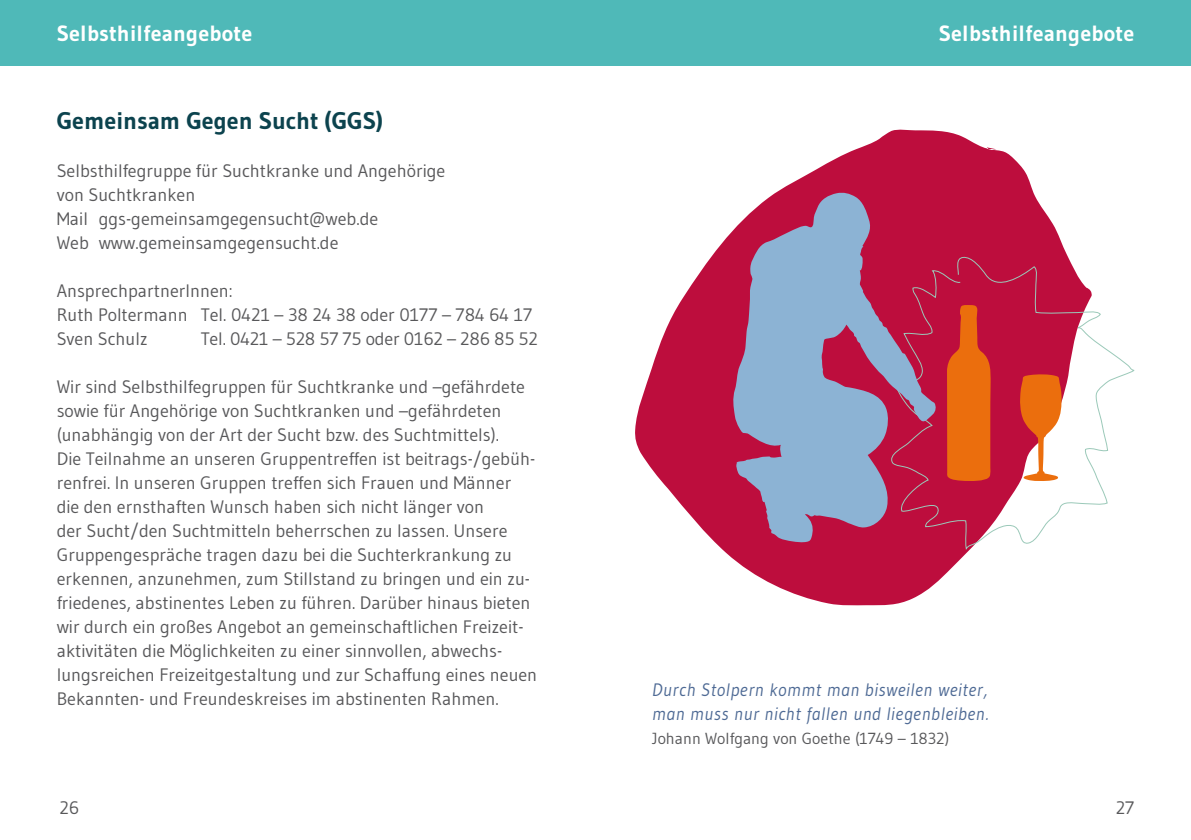
<style>
.page{position:relative;width:1191px;height:840px;background:#fff}
.page>*{position:absolute;margin:0;border:0;box-sizing:border-box;transform-origin:0 0}
.t1{font:700 24px "Gudea";color:#0c434e}
.t2{font:700 22px "Gudea";letter-spacing:.01em;color:#fff}
.t3{font:18px/24px "Gudea";color:#58585a}
.t4{font:italic 18px/24px "Gudea";letter-spacing:.03em;color:#4d6994}
.t5{font:16px "Gudea";color:#58585a}
</style>
<div class="page">
<div style="left:0;top:0;width:595px;height:66px;background:#4fb9b8"></div>
<div style="left:595px;top:0;width:596px;height:66px;background:#4fb9b8"></div>
<svg style="left:635px;top:129px;width:432px;height:476px"></svg>
<svg style="left:886px;top:255px;width:248px;height:296px"></svg>
<svg style="left:732px;top:192px;width:204px;height:350px;background:#a36b92"></svg>
<p class="t2" style="left:57px;top:20px;width:197px">Selbsthilfeangebote</p>
<p class="t2" style="left:938px;top:20px;width:197px">Selbsthilfeangebote</p>
<h1 class="t1" style="left:57px;top:105px;width:328px">Gemeinsam Gegen Sucht (GGS)</h1>
<p class="t3" style="left:57px;top:158px;width:390px">Selbsthilfegruppe für Suchtkranke und Angehörige von Suchtkranken<br>Mail ggs-gemeinsamgegensucht@web.de<br>Web www.gemeinsamgegensucht.de</p>
<p class="t3" style="left:57px;top:278px;width:477px">AnsprechpartnerInnen:<br>Ruth Poltermann Tel. 0421 – 38 24 38 oder 0177 – 784 64 17<br>Sven Schulz</p>
<p class="t3" style="left:201px;top:326px;width:338px">Tel. 0421 – 528 57 75 oder 0162 – 286 85 52</p>
<p class="t3" style="left:57px;top:374px;width:482px">Wir sind Selbsthilfegruppen für Suchtkranke und –gefährdete sowie für Angehörige von Suchtkranken und –gefährdeten (unabhängig von der Art der Sucht bzw. des Suchtmittels).<br>Die Teilnahme an unseren Gruppentreffen ist beitrags-/gebüh&shy;renfrei. In unseren Gruppen treffen sich Frauen und Männer die den ernsthaften Wunsch haben sich nicht länger von<br>der Sucht/den Suchtmitteln beherrschen zu lassen. Unsere Gruppengespräche tragen dazu bei die Suchterkrankung zu erkennen, anzunehmen, zum Stillstand zu bringen und ein zu&shy;friedenes, abstinentes Leben zu führen. Darüber hinaus bieten wir durch ein großes Angebot an gemeinschaftlichen Freizeit&shy;aktivitäten die Möglichkeiten zu einer sinnvollen, abwechs&shy;lungsreichen Freizeitgestaltung und zur Schaffung eines neuen Bekannten- und Freundeskreises im abstinenten Rahmen.</p>
<p class="t4" style="left:652px;top:676px;width:338px">Durch Stolpern kommt man bisweilen weiter, man muss nur nicht fallen und liegenbleiben.</p>
<p class="t5" style="left:652px;top:727px;width:298px">Johann Wolfgang von Goethe (1749 – 1832)</p>
<p class="t3" style="left:60px;top:794px;width:21px">26</p>
<p class="t3" style="left:1115px;top:794px;width:20px">27</p>
</div>
